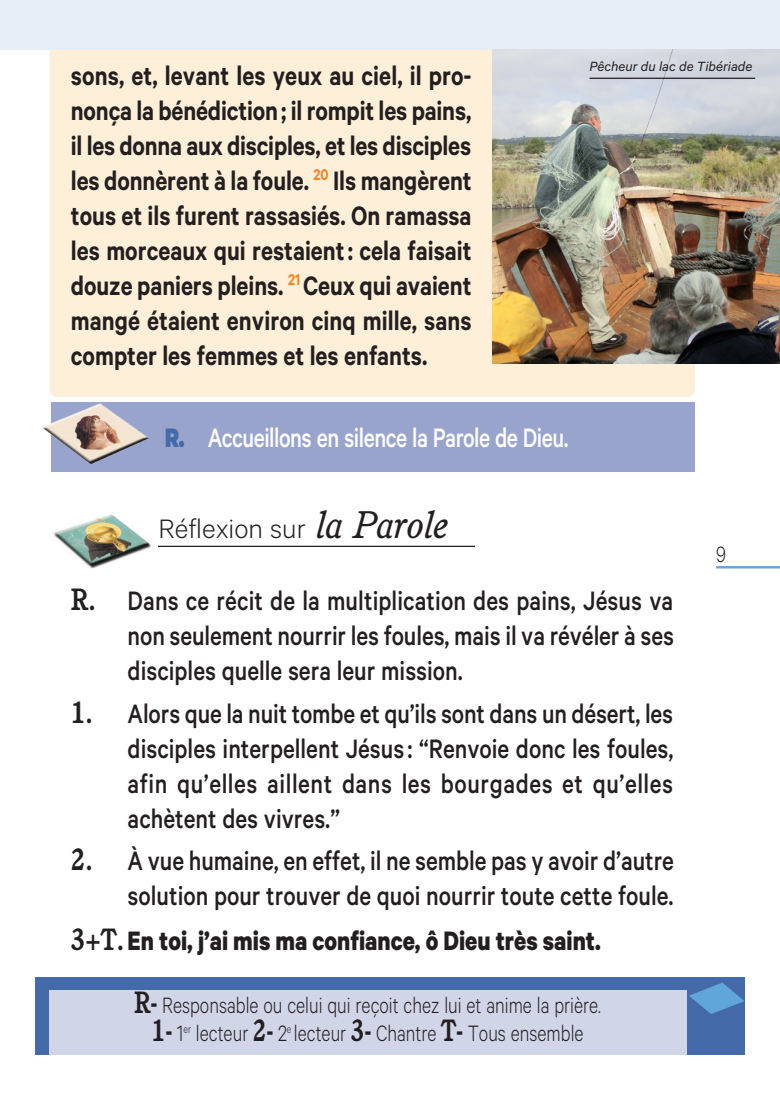
<style>
.page{position:relative;width:780px;height:1099px;background:#fff}
.page>*{position:absolute;margin:0;border:0;box-sizing:border-box;transform-origin:0 0}
.t1{font:500 30px/35px "Calibre";color:#231f20;text-align:justify;scale:.85 1}
.t2{font:600 30px/35px "Calibre";color:#231f20;text-align:justify;scale:.85 1}
.t3{font:700 30px "Calibre";color:#231f20;scale:.85 1}
.t4{font:500 30px "Calibre";letter-spacing:-.02em;color:#fff;scale:.8 1}
.t5{font:300 30px "Calibre";color:#231f20}
.t6{font:300 25px/27.5px "Calibre";color:#231f20;text-align:center;scale:.8 1}
.t7{font:italic 15px "Calibre";color:#231f20}
.s1{font-weight:900;color:#446aaa}
.s2{font-family:"Cushing";font-weight:400;font-style:italic;font-size:37.5px}
.s3{font-family:"Cushing";font-weight:700}
.s4{font-family:"Cushing"}
.s5{font-family:"Cushing";font-weight:700;font-size:30px}
</style>
<div class="page">
<div style="left:50px;top:50px;width:644px;height:347px;background:#feefd8"></div>
<div style="left:52px;top:402px;width:642px;height:69px;background:#99a4cd"></div>
<img style="left:42px;top:403px;width:107px;height:61px">
<img style="left:53px;top:514px;width:99px;height:55px">
<hr style="left:158px;top:545px;width:317px;height:2px;background:#231f20">
<div style="left:35px;top:976px;width:709px;height:78px;background:#446aaa"></div>
<div style="left:49px;top:990px;width:637px;height:64px;background:#d1d5e8"></div>
<svg style="left:689px;top:982px;width:55px;height:31px"></svg>
<div style="left:0;top:0;width:780px;height:50px;background:#e7eef8"></div>
<img style="left:493px;top:50px;width:287px;height:313px">
<hr style="left:589px;top:78px;width:166px;height:1px;background:#231f20">
<hr style="left:716px;top:566px;width:64px;height:2px;background:#71a3d6">
<p class="t2" style="left:71px;top:57px;width:473px">sons, et, levant les yeux au ciel, il pro&shy;nonça la bénédiction; il rompit les pains, il les donna aux disciples, et les disciples les donnèrent à la foule. <sup>20</sup> Ils mangèrent tous et ils furent rassasiés. On ramassa les morceaux qui restaient: cela faisait douze paniers pleins. <sup>21</sup> Ceux qui avaient mangé étaient environ cinq mille, sans compter les femmes et les enfants.</p>
<p class="t7" style="left:589px;top:57px;width:164px">Pêcheur du lac de Tibériade</p>
<p class="t4" style="left:165px;top:420px;width:506px"><span class="s1">R.</span> Accueillons en silence la Parole de Dieu.</p>
<p class="t5" style="left:158px;top:511px;width:292px">Réflexion sur <span class="s2">la Parole</span></p>
<p class="t6" style="left:716px;top:539px;width:14px">9</p>
<p class="t1" style="left:128px;top:582px;width:644px;text-indent:-57px"><span class="s3">R.</span> Dans ce récit de la multiplication des pains, Jésus va non seulement nourrir les foules, mais il va révéler à ses disciples quelle sera leur mission.</p>
<p class="t1" style="left:128px;top:695px;width:643px;text-indent:-57px"><span class="s3">1.</span> Alors que la nuit tombe et qu’ils sont dans un désert, les disciples interpellent Jésus : “Renvoie donc les foules, afin qu’elles aillent dans les bourgades et qu’elles achètent des vivres.”</p>
<p class="t1" style="left:71px;top:842px;width:711px;text-align:right"><span class="s3">2.</span> À vue humaine, en effet, il ne semble pas y avoir d’autre solution pour trouver de quoi nourrir toute cette foule.</p>
<p class="t3" style="left:71px;top:922px;width:624px"><span class="s4">3+T.</span>En toi, j’ai mis ma confiance, ô Dieu très saint.</p>
<p class="t6" style="left:134px;top:990px;width:585px"><span class="s5">R-</span> Responsable ou celui qui reçoit chez lui et anime la prière.<br><span class="s5">1-</span> 1<sup>er</sup> lecteur <span class="s5">2-</span> 2<sup>e</sup> lecteur <span class="s5">3-</span> Chantre <span class="s5">T-</span> Tous ensemble</p>
</div>
